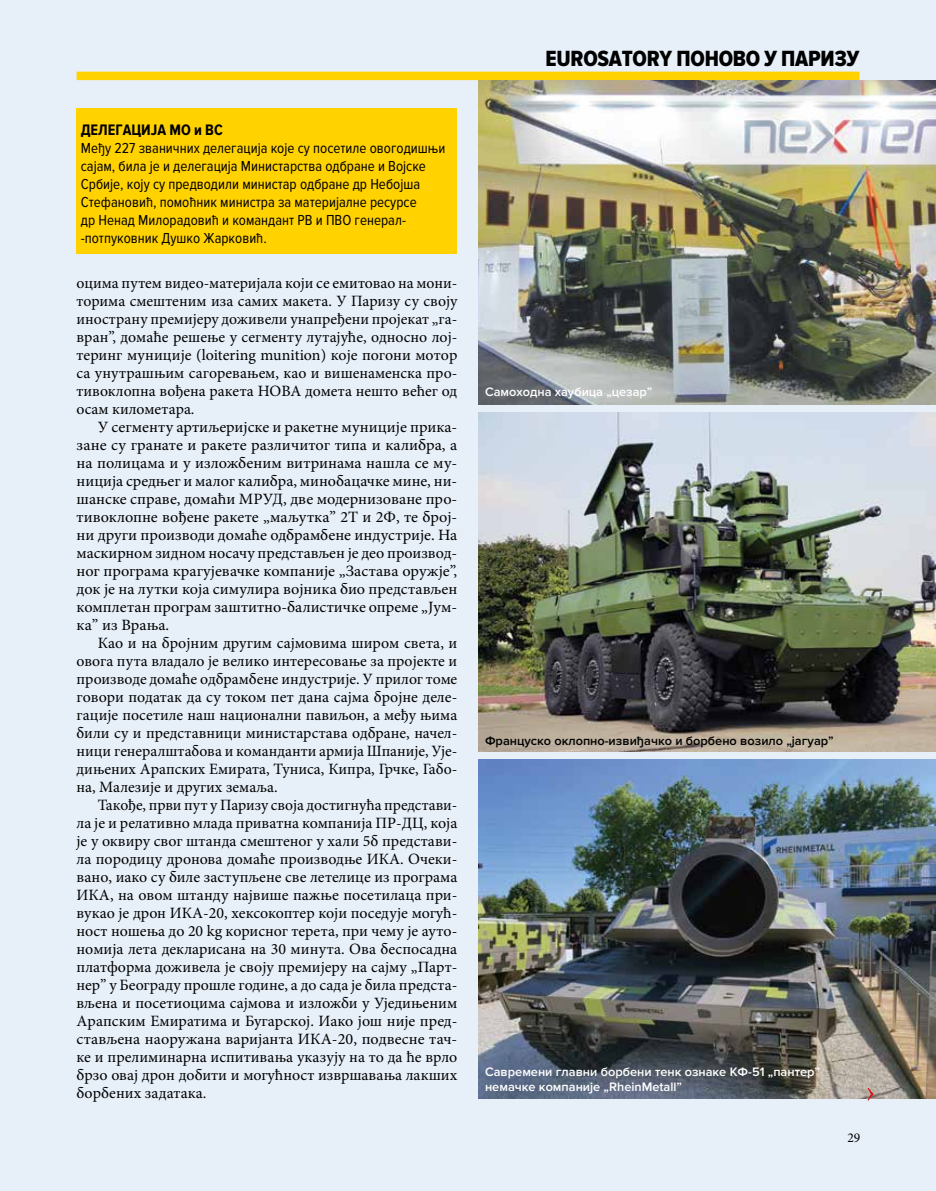
<style>
.page{position:relative;width:936px;height:1191px;background:#fff}
.page>*{position:absolute;margin:0;border:0;box-sizing:border-box;transform-origin:0 0}
.t1{font:22.8px "Proxima Nova Cond Extrabld";letter-spacing:-.01em;color:#000}
.t2{font:15.75px/18px "Minion Pro";color:#000;text-align:justify}
.t3{font:700 15.75px "Proxima Nova Cond";color:#000}
.t4{font:15px/18px "Proxima Nova Cond";color:#000}
.t5{font:13.5px "Minion Pro";color:#000}
.t6{font:600 12.75px/15px "Proxima Nova";color:#fff}
.t7{font:600 12.75px "Proxima Nova";color:#000}
</style>
<div class="page">
<div style="left:0;top:0;width:935px;height:1191px;background:#e7eff9"></div>
<div style="left:77px;top:72px;width:782px;height:8px;background:#ffd200"></div>
<img style="left:478px;top:80px;width:457px;height:324px">
<img style="left:478px;top:413px;width:457px;height:338px">
<img style="left:478px;top:760px;width:457px;height:338px">
<div style="left:77px;top:108px;width:380px;height:146px;background:#ffd200"></div>
<svg style="left:867px;top:1087px;width:6px;height:13px"></svg>
<p class="t3" style="left:81px;top:121px;width:143px">ДЕЛЕГАЦИЈА МО и ВС</p>
<p class="t4" style="left:81px;top:139px;width:366px">Међу 227 званичних делегација које су посетиле овогодишњи сајам, била је и делегација Министарства одбране и Војске Србије, коју су предводили министар одбране др Небојша Стефановић, помоћник министра за материјалне ресурсе<br>др Ненад Милорадовић и командант РВ и ПВО генерал--потпуковник Душко Жарковић.</p>
<p class="t2" style="left:77px;top:274px;width:382px">оцима путем видео-материјала који се емитовао на мони&shy;торима смештеним иза самих макета. У Паризу су своју инострану премијеру доживели унапређени пројекат „га&shy;вран”, домаће решење у сегменту лутајуће, односно лој&shy;теринг муниције (loitering munition) које погони мотор са унутрашњим сагоревањем, као и вишенаменска про&shy;тивоклопна вођена ракета НОВА домета нешто већег од осам километара.</p>
<p class="t2" style="left:77px;top:418px;width:382px;text-indent:21px">У сегменту артиљеријске и ракетне муниције прика&shy;зане су гранате и ракете различитог типа и калибра, а на полицама и у изложбеним витринама нашла се му&shy;ниција средњег и малог калибра, минобацачке мине, ни&shy;шанске справе, домаћи МРУД, две модернизоване про&shy;тивоклопне вођене ракете „маљутка” 2Т и 2Ф, те број&shy;ни други производи домаће одбрамбене индустрије. На маскирном зидном носачу представљен је део производ&shy;ног програма крагујевачке компаније „Застава оружје”, док је на лутки која симулира војника био представљен комплетан програм заштитно-балистичке опреме „Јум&shy;ка” из Врања.</p>
<p class="t2" style="left:77px;top:634px;width:382px;text-indent:21px">Као и на бројним другим сајмовима широм света, и овога пута владало је велико интересовање за пројекте и производе домаће одбрамбене индустрије. У прилог томе говори податак да су током пет дана сајма бројне деле&shy;гације посетиле наш национални павиљон, а међу њима били су и представници министарстава одбране, начел&shy;ници генералштабова и команданти армија Шпаније, Ује&shy;дињених Арапских Емирата, Туниса, Кипра, Грчке, Габо&shy;на, Малезије и других земаља.</p>
<p class="t2" style="left:77px;top:796px;width:382px;text-indent:21px">Такође, први пут у Паризу своја достигнућа представи&shy;ла је и релативно млада приватна компанија ПР-ДЦ, која је у оквиру свог штанда смештеног у хали 5б представи&shy;ла породицу дронова домаће производње ИКА. Очеки&shy;вано, иако су биле заступљене све летелице из програма ИКА, на овом штанду највише пажње посетилаца при&shy;вукао је дрон ИКА-20, хексокоптер који поседује могућ&shy;ност ношења до 20 kg корисног терета, при чему је ауто&shy;номија лета декларисана на 30 минута. Ова беспосадна платформа доживела је своју премијеру на сајму „Парт&shy;нер” у Београду прошле године, а до сада је била предста&shy;вљена и посетиоцима сајмова и изложби у Уједињеним Арапским Емиратима и Бугарској. Иако још није пред&shy;стављена наоружана варијанта ИКА-20, подвесне тач&shy;ке и прелиминарна испитивања указују на то да ће врло брзо овај дрон добити и могућност извршавања лакших борбених задатака.</p>
<h1 class="t1" style="left:545px;top:46px;width:315px">EUROSATORY ПОНОВО У ПАРИЗУ</h1>
<p class="t6" style="left:485px;top:384px;width:169px">Самоходна хаубица „цезар”</p>
<p class="t7" style="left:485px;top:733px;width:350px">Француско оклопно-извиђачко и борбено возило „јагуар”</p>
<p class="t6" style="left:485px;top:1064px;width:336px">Савремени главни борбени тенк ознаке КФ-51 „пантер” немачке компаније „RheinMetall”</p>
<p class="t5" style="left:847px;top:1128px;width:14px">29</p>
</div>
